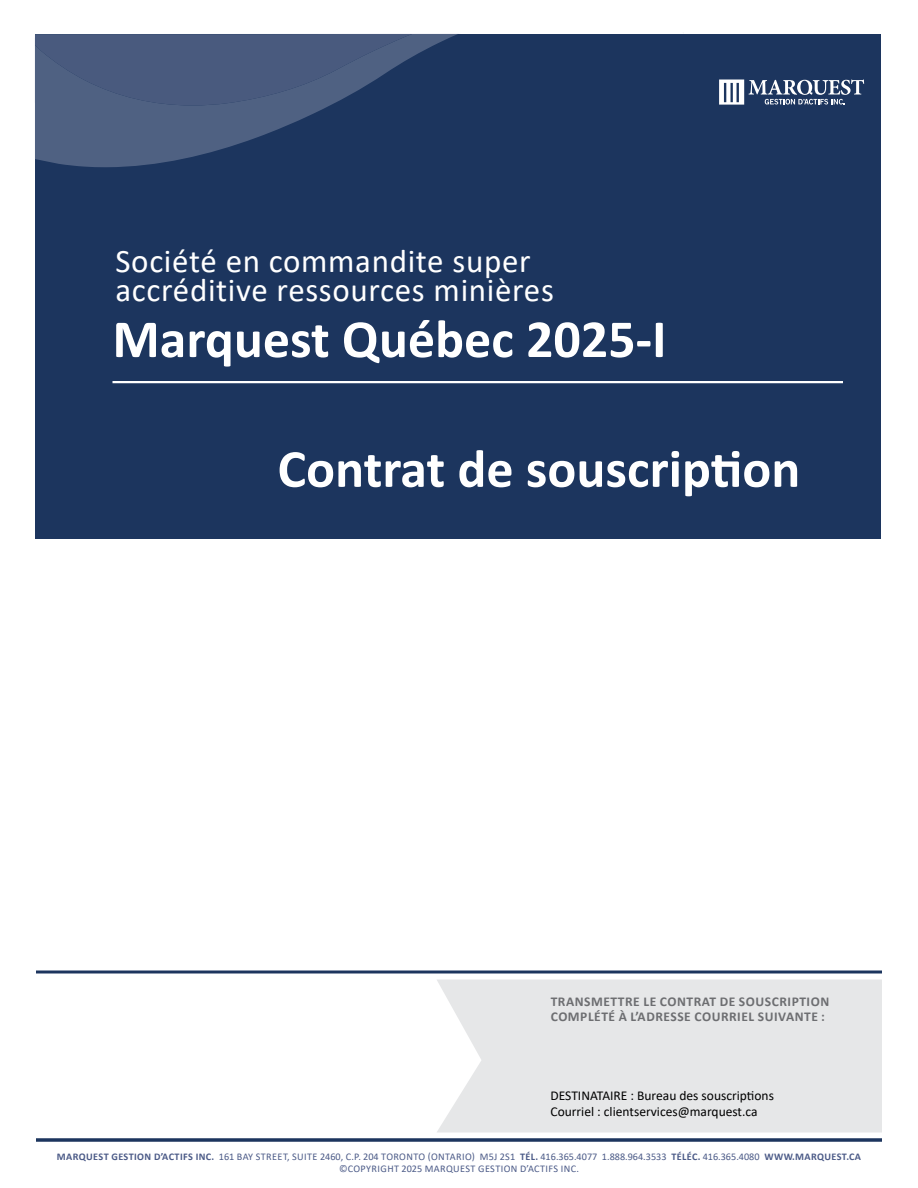
<style>
.page{position:relative;width:918px;height:1188px;background:#fff}
.page>*{position:absolute;margin:0;border:0;box-sizing:border-box;transform-origin:0 0}
.t1{font:700 54px "Calibri";color:#fff}
.t2{font:33px/30px "Calibri";letter-spacing:.02em;color:#fff}
.t3{font:13.5px/15.8px "Calibri";color:#000}
.t4{font:700 13.5px/15.8px "Calibri";letter-spacing:.04em;color:#6d6e71}
.t5{font:10.2px/12px "Calibri";letter-spacing:.03em;color:#4b5a87;text-align:center}
.s1{font-weight:700}
</style>
<div class="page">
<div style="left:437px;top:980px;width:445px;height:152px;background:#e6e7e8"></div>
<div style="left:35px;top:35px;width:846px;height:100px;background:#1c355e"></div>
<svg style="left:719px;top:79px;width:145px;height:26px"></svg>
<svg style="left:36px;top:1138px;width:846px;height:4px"></svg>
<svg style="left:36px;top:970px;width:846px;height:4px"></svg>
<div style="left:35px;top:133px;width:846px;height:406px;background:#1c355e"></div>
<hr style="left:112px;top:381px;width:731px;height:2px;background:#fff">
<svg style="left:35px;top:34px;width:649px;height:133px"></svg>
<svg style="left:35px;top:34px;width:497px;height:73px"></svg>
<h2 class="t2" style="left:116px;top:245px;width:440px">Société en commandite super accréditive ressources minières</h2>
<h1 class="t1" style="left:112px;top:301px;width:556px">Marquest Québec 2025-I</h1>
<h1 class="t1" style="left:278px;top:431px;width:524px">Contrat de souscription</h1>
<h3 class="t4" style="left:551px;top:993px;width:280px">TRANSMETTRE LE CONTRAT DE SOUSCRIPTION<br>COMPLÉTÉ À L’ADRESSE COURRIEL SUIVANTE :</h3>
<h3 class="t3" style="left:550px;top:1087px;width:225px">DESTINATAIRE : Bureau des souscriptions<br>Courriel : clientservices@marquest.ca</h3>
<p class="t5" style="left:57px;top:1150px;width:806px"><span class="s1">MARQUEST GESTION D’ACTIFS INC.</span> 161 BAY STREET, SUITE 2460, C.P. 204 TORONTO (ONTARIO) M5J 2S1 <span class="s1">TÉL.</span> 416.365.4077 1.888.964.3533 <span class="s1">TÉLÉC.</span> 416.365.4080 <span class="s1">WWW.MARQUEST.CA </span>©COPYRIGHT 2025 MARQUEST GESTION D’ACTIFS INC.</p>
</div>
